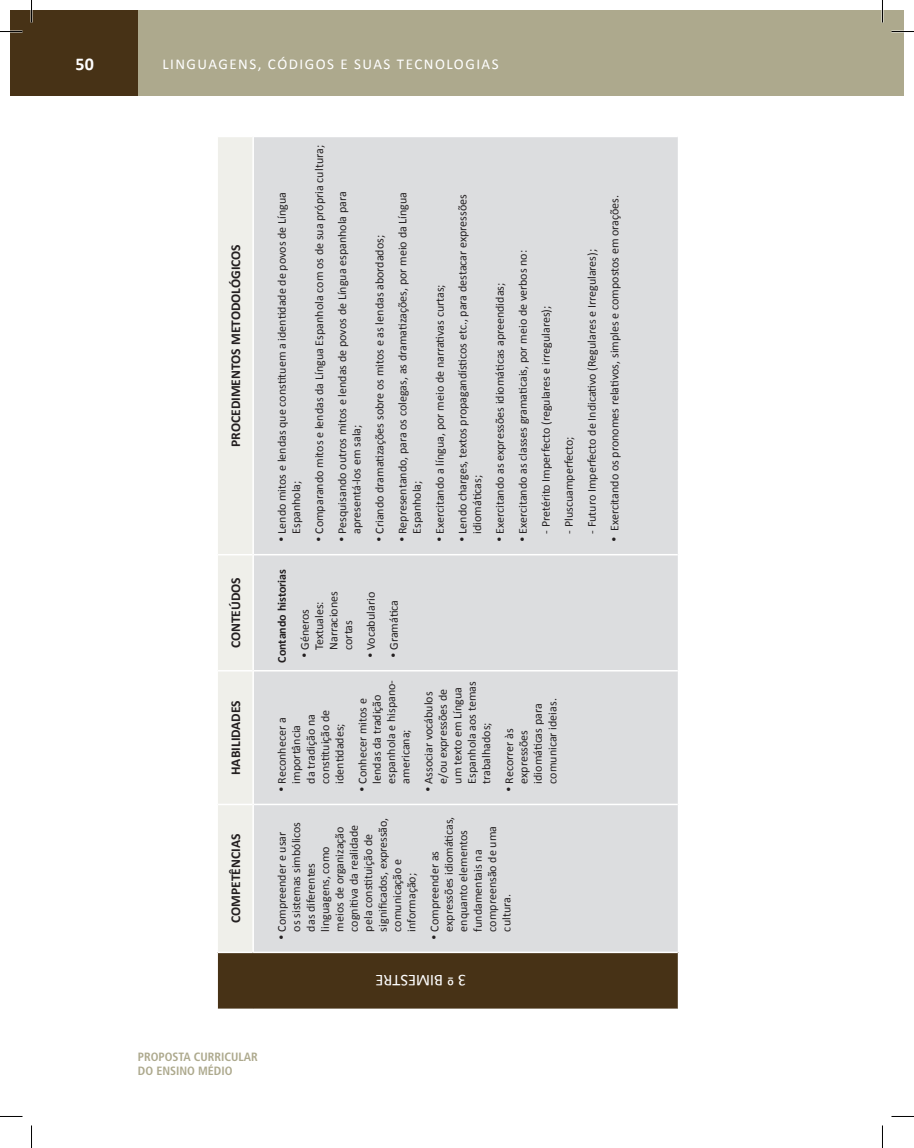
<style>
.page{position:relative;width:914px;height:1148px;background:#fff}
.page>*{position:absolute;margin:0;border:0;box-sizing:border-box;transform-origin:0 0}
.t1{font:700 18px "Calibri";color:#fff}
.t2{font:16.5px "Calibri";color:#fff}
.t3{font:15px "Calibri";letter-spacing:.1em;color:#fff}
.t4{font:700 13.5px "Calibri";color:#231f20}
.t5{font:12px/14.4px "Calibri";color:#231f20}
.t6{font:700 condensed 12px/14.4px "Frutiger LT Std";color:#ada98d}
.t7{font:700 12px "Calibri";color:#231f20}
</style>
<div class="page">
<div style="left:10px;top:10px;width:872px;height:85px;background:#ada98d"></div>
<div style="left:10px;top:10px;width:128px;height:85px;background:#473216"></div>
<div style="left:882px;top:10px;width:21px;height:85px;background:#ada98d"></div>
<div style="left:217px;top:952px;width:461px;height:57px;background:#473216"></div>
<div style="left:218px;top:137px;width:34px;height:814px;background:#efefea"></div>
<div style="left:254px;top:137px;width:423px;height:814px;background:#dcdddf"></div>
<hr style="left:218px;top:1008px;width:35px;height:1px;background:#fff">
<hr style="left:253px;top:1008px;width:424px;height:1px;background:#fff">
<hr style="left:216px;top:952px;width:2px;height:57px;background:#fff">
<hr style="left:677px;top:952px;width:2px;height:57px;background:#fff">
<hr style="left:218px;top:951px;width:34px;height:2px;background:#fff">
<hr style="left:218px;top:803px;width:34px;height:2px;background:#fff">
<hr style="left:218px;top:670px;width:34px;height:1px;background:#fff">
<hr style="left:218px;top:554px;width:34px;height:1px;background:#fff">
<hr style="left:254px;top:951px;width:423px;height:2px;background:#fff">
<hr style="left:252px;top:804px;width:2px;height:149px;background:#fff">
<hr style="left:254px;top:803px;width:423px;height:2px;background:#fff">
<hr style="left:254px;top:670px;width:423px;height:1px;background:#fff">
<hr style="left:254px;top:554px;width:423px;height:1px;background:#fff">
<hr style="left:881px;top:0;width:2px;height:23px;background:#fff">
<svg style="left:0;top:31px;width:22px;height:1px"></svg>
<svg style="left:891px;top:31px;width:22px;height:1px"></svg>
<svg style="left:31px;top:0;width:1px;height:23px"></svg>
<svg style="left:31px;top:1125px;width:1px;height:22px"></svg>
<svg style="left:882px;top:0;width:1px;height:23px"></svg>
<svg style="left:882px;top:1125px;width:1px;height:22px"></svg>
<h1 class="t1" style="left:76px;top:53px;width:20px">50</h1>
<p class="t3" style="left:162px;top:55px;width:338px">LINGUAGENS, CÓDIGOS E SUAS TECNOLOGIAS</p>
<p class="t4" style="left:227px;top:447px;width:204px;rotate:-90deg">PROCEDIMENTOS METODOLÓGICOS</p>
<p class="t4" style="left:227px;top:648px;width:73px;rotate:-90deg">CONTEÚDOS</p>
<p class="t4" style="left:227px;top:775px;width:76px;rotate:-90deg">HABILIDADES</p>
<p class="t4" style="left:227px;top:922px;width:91px;rotate:-90deg">COMPETÊNCIAS</p>
<p class="t5" style="left:275px;top:533px;width:343px;text-indent:-9px;rotate:-90deg">• Lendo mitos e lendas que constituem a identidade de povos de Língua<br>Espanhola;</p>
<p class="t5" style="left:312px;top:542px;width:398px;rotate:-90deg">• Comparando mitos e lendas da Língua Espanhola com os de sua própria cultura;</p>
<p class="t5" style="left:335px;top:533px;width:344px;text-indent:-9px;rotate:-90deg">• Pesquisando outros mitos e lendas de povos de Língua espanhola para apresentá-los em sala;</p>
<p class="t5" style="left:372px;top:542px;width:309px;rotate:-90deg">• Criando dramatizações sobre os mitos e as lendas abordados;</p>
<p class="t5" style="left:395px;top:533px;width:343px;text-indent:-9px;rotate:-90deg">• Representando, para os colegas, as dramatizações, por meio da Língua<br>Espanhola;</p>
<p class="t5" style="left:432px;top:542px;width:259px;rotate:-90deg">• Exercitando a língua, por meio de narrativas curtas;</p>
<p class="t5" style="left:455px;top:533px;width:341px;text-indent:-9px;rotate:-90deg">• Lendo charges, textos propagandísticos etc., para destacar expressões idiomáticas;</p>
<p class="t5" style="left:493px;top:542px;width:261px;rotate:-90deg">• Exercitando as expressões idiomáticas apreendidas;</p>
<p class="t5" style="left:515px;top:542px;width:294px;rotate:-90deg">• Exercitando as classes gramaticais, por meio de verbos no:</p>
<p class="t5" style="left:538px;top:533px;width:229px;rotate:-90deg">- Pretérito I mperfecto (regulares e irregulares);</p>
<p class="t5" style="left:561px;top:533px;width:99px;rotate:-90deg">- Pluscuamperfecto;</p>
<p class="t7" style="left:274px;top:662px;width:95px;rotate:-90deg">Contando historias</p>
<p class="t5" style="left:297px;top:649px;width:60px;text-indent:-9px;rotate:-90deg">• Géneros<br>Textuales:<br>Narraciones cortas</p>
<p class="t5" style="left:364px;top:658px;width:68px;rotate:-90deg">• Vocabulario</p>
<p class="t5" style="left:386px;top:658px;width:60px;rotate:-90deg">• Gramática</p>
<p class="t5" style="left:275px;top:783px;width:75px;text-indent:-9px;rotate:-90deg">• Reconhecer a importância<br>da tradição na constituição de identidades;</p>
<p class="t5" style="left:355px;top:783px;width:105px;text-indent:-9px;rotate:-90deg">• Conhecer mitos e lendas da tradição espanhola e hispano&shy;americana;</p>
<p class="t5" style="left:421px;top:783px;width:104px;text-indent:-9px;rotate:-90deg">• Associar vocábulos e/ou expressões de um texto em Língua<br>Espanhola aos temas trabalhados;</p>
<p class="t5" style="left:502px;top:783px;width:87px;text-indent:-9px;rotate:-90deg">• Recorrer às expressões idiomáticas para comunicar ideias.</p>
<p class="t5" style="left:275px;top:931px;width:115px;text-indent:-9px;rotate:-90deg">• Compreender e usar<br>os sistemas simbólicos das diferentes linguagens, como meios de organização cognitiva da realidade pela constituição de significados, expressão, comunicação e informação;</p>
<p class="t5" style="left:427px;top:931px;width:116px;text-indent:-9px;rotate:-90deg">• Compreender as expressões idiomáticas, enquanto elementos fundamentais na compreensão de uma cultura.</p>
<p class="t5" style="left:584px;top:533px;width:286px;rotate:-90deg">- Futuro Imperfecto de Indicativo (Regulares e Irregulares);</p>
<p class="t5" style="left:607px;top:542px;width:349px;rotate:-90deg">• Exercitando os pronomes relativos, simples e compostos em orações.</p>
<h2 class="t2" style="left:466px;top:990px;width:92px;rotate:-180deg">3 º BIMESTRE</h2>
<p class="t6" style="left:138px;top:1049px;width:122px">PROPOSTA CURRICULAR<br>DO ENSINO MÉDIO</p>
</div>
